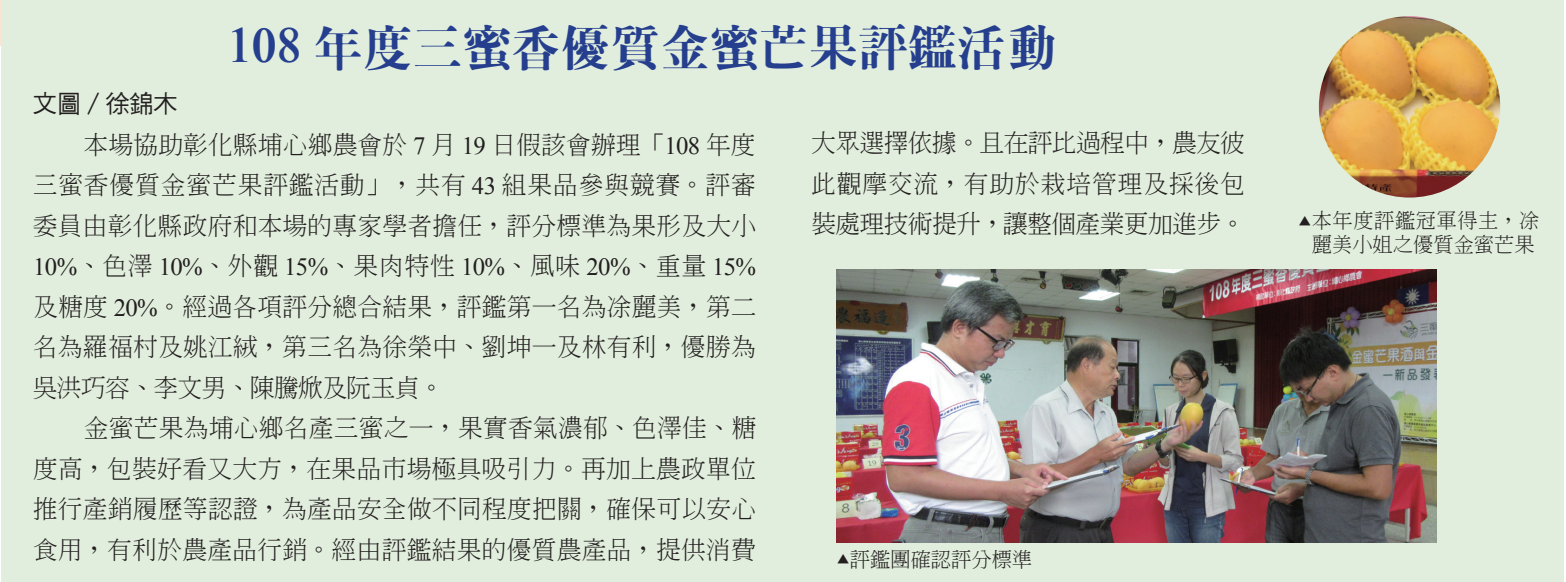
<style>
.page{position:relative;width:1566px;height:582px;background:#fff}
.page>*{position:absolute;margin:0;border:0;box-sizing:border-box;transform-origin:0 0}
.t1{font:49.5px "DF Ming XB WIN BF";color:#253f8e}
.t2{font:300 24.75px/40.5px "Adobe Ming Std";letter-spacing:.01em;color:#231f20;text-align:justify}
.t3{font:24.75px "Times New Roman";letter-spacing:-.025em;color:#231f20}
.t4{font:24.75px "DF Hei W5 WIN BF";color:#231f20}
.t5{font:300 20.25px/24.3px "Adobe Ming Std";color:#231f20;text-align:center}
.s1{font-family:"Times New Roman";font-weight:400}
.s2{font-family:"Adobe Ming Std";font-weight:300}
.s3{font-size:13.5px}
</style>
<div class="page">
<div style="left:1px;top:0;width:1562px;height:582px;background:#e1eedd"></div>
<img style="left:1319px;top:16px;width:181px;height:181px;border-radius:91px">
<img style="left:836px;top:269px;width:600px;height:273px">
<h1 class="t1" style="left:227px;top:22px;width:831px">108 年度三蜜香優質金蜜芒果評鑑活動</h1>
<p class="t4" style="left:33px;top:91px;width:147px">文圖 / 徐錦木</p>
<p class="t2" style="left:33px;top:124px;width:725px;text-indent:51px">本場協助彰化縣埔心鄉農會於 <span class="s1">7</span> 月 <span class="s1">19</span> 日假該會辦理「<span class="s1">108</span> 年度三蜜香優質金蜜芒果評鑑活動」，共有 <span class="s1">43</span> 組果品參與競賽。評審委員由彰化縣政府和本場的專家學者擔任，評分標準為果形及大小</p>
<p class="t3" style="left:33px;top:250px;width:724px">10%<span class="s2">、色澤</span> 10%<span class="s2">、外觀</span> 15%<span class="s2">、果肉特性</span> 10%<span class="s2">、風味</span> 20%<span class="s2">、重量</span> 15%</p>
<p class="t2" style="left:33px;top:286px;width:724px">及糖度 <span class="s1">20%</span>。經過各項評分總合結果，評鑑第一名為凃麗美，第二名為羅福村及姚江絨，第三名為徐榮中、劉坤一及林有利，優勝為吳洪巧容、李文男、陳騰焮及阮玉貞。</p>
<p class="t2" style="left:33px;top:407px;width:724px;text-indent:51px">金蜜芒果為埔心鄉名產三蜜之一，果實香氣濃郁、色澤佳、糖度高，包裝好看又大方，在果品市場極具吸引力。再加上農政單位推行產銷履歷等認證，為產品安全做不同程度把關，確保可以安心食用，有利於農產品行銷。經由評鑑結果的優質農產品，提供消費</p>
<p class="t2" style="left:811px;top:122px;width:435px">大眾選擇依據。且在評比過程中，農友彼此觀摩交流，有助於栽培管理及採後包裝處理技術提升，讓整個產業更加進步。</p>
<p class="t5" style="left:836px;top:546px;width:197px"><span class="s3">▲</span>評鑑團確認評分標準</p>
<p class="t5" style="left:1298px;top:208px;width:243px"><span class="s3">▲</span>本年度評鑑冠軍得主，凃麗美小姐之優質金蜜芒果</p>
</div>
